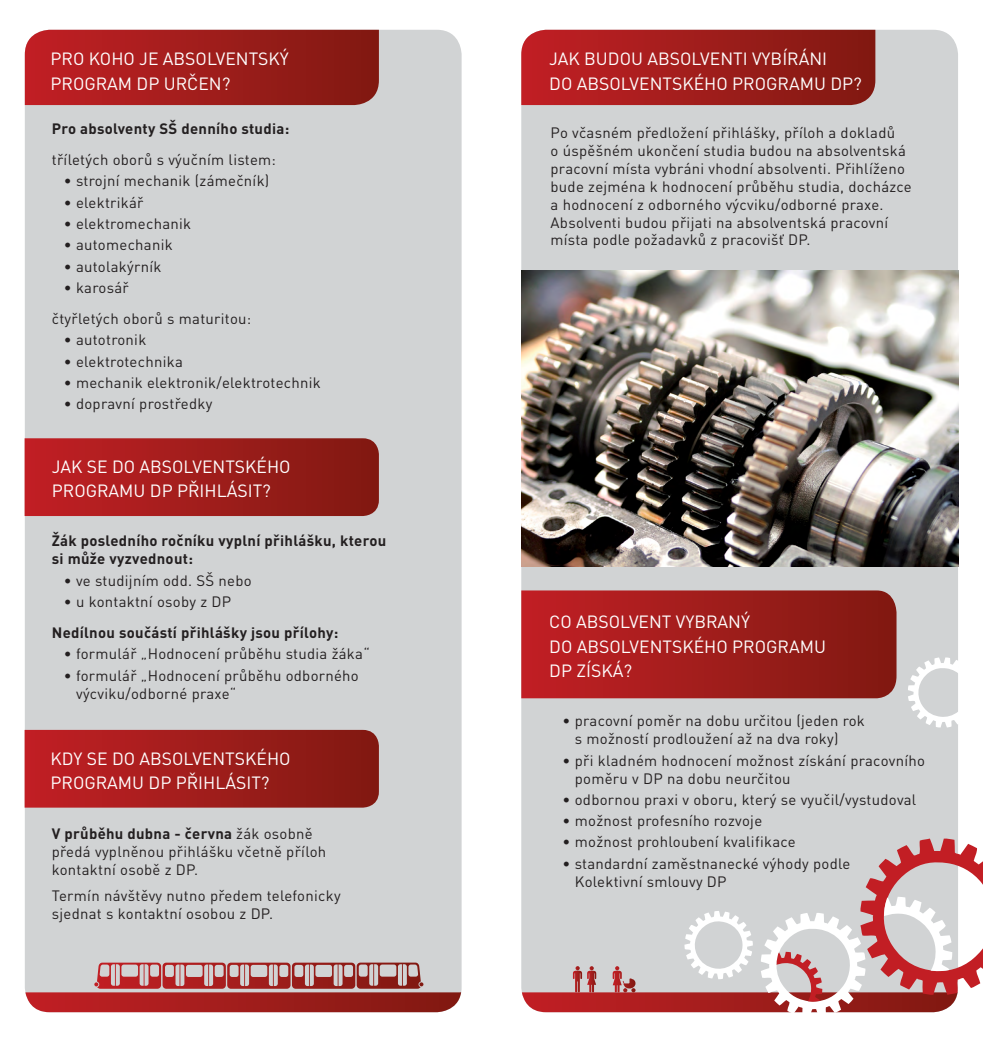
<style>
.page{position:relative;width:983px;height:1042px;background:#fff}
.page>*{position:absolute;margin:0;border:0;box-sizing:border-box;transform-origin:0 0}
.t1{font:17.5px/24.5px "DINCE";color:#fff}
.t2{font:14.88px/17.8px "DINCE";letter-spacing:.02em;color:#231f20}
.t3{font:700 14.88px/17.8px "DINCE";letter-spacing:.02em;color:#231f20}
.s1{font-weight:700}
</style>
<div class="page">
<div style="left:521px;top:30px;width:436px;height:982px;background:#d1d3d4;border-radius:25px"></div>
<div style="left:25px;top:30px;width:436px;height:982px;background:#d1d3d4;border-radius:25px"></div>
<svg style="left:25px;top:30px;width:354px;height:75px"></svg>
<svg style="left:521px;top:30px;width:354px;height:75px"></svg>
<svg style="left:521px;top:590px;width:375px;height:108px"></svg>
<svg style="left:25px;top:438px;width:354px;height:78px"></svg>
<svg style="left:25px;top:730px;width:354px;height:77px"></svg>
<svg style="left:908px;top:657px;width:50px;height:70px"></svg>
<img style="left:521px;top:270px;width:436px;height:297px">
<svg style="left:25px;top:962px;width:436px;height:50px"></svg>
<svg style="left:521px;top:838px;width:461px;height:175px"></svg>
<p class="t1" style="left:50px;top:46px;width:177px">Pro koho je Absolven</p>
<p class="t1" style="left:249px;top:46px;width:41px">tský</p>
<p class="t1" style="left:50px;top:71px;width:181px">program DP určen?</p>
<p class="t3" style="left:52px;top:119px;width:239px">Pro absolventy SŠ denního studia:</p>
<p class="t2" style="left:52px;top:150px;width:226px">tříletých oborů s výučním listem:</p>
<p class="t2" style="left:64px;top:171px;width:207px">• strojní mechanik (zámečník)</p>
<p class="t2" style="left:64px;top:193px;width:81px">• elektrikář</p>
<p class="t2" style="left:64px;top:214px;width:129px">• elektromechanik</p>
<p class="t2" style="left:64px;top:235px;width:110px">• automechanik</p>
<p class="t2" style="left:64px;top:257px;width:99px">• autolakýrník</p>
<p class="t2" style="left:52px;top:271px;width:201px;line-height:31.3px;text-indent:12px">• karosář<br>čtyřletých oborů s maturitou:</p>
<p class="t2" style="left:64px;top:330px;width:84px">• autotronik</p>
<p class="t2" style="left:64px;top:352px;width:121px">• elektrotechnika</p>
<p class="t2" style="left:64px;top:373px;width:258px">• mechanik elektronik/elektrotechnik</p>
<p class="t2" style="left:64px;top:394px;width:150px">• dopravní prostředky</p>
<p class="t1" style="left:52px;top:453px;width:240px;text-indent:173px">tského programu DP přihlásit?</p>
<p class="t3" style="left:52px;top:531px;width:336px">Žák posledního ročníku vyplní přihlášku, kterou si může vyzvednout:</p>
<p class="t2" style="left:64px;top:571px;width:189px">• ve studijním odd. SŠ nebo</p>
<p class="t2" style="left:64px;top:592px;width:169px">• u kontaktní osoby z DP</p>
<p class="t3" style="left:52px;top:623px;width:288px">Nedílnou součástí přihlášky jsou přílohy:</p>
<p class="t2" style="left:64px;top:644px;width:307px">• formulář „Hodnocení průběhu studia žáka“</p>
<p class="t2" style="left:76px;top:666px;width:284px;text-indent:-12px">• formulář „Hodnocení průběhu odborného výcviku/odborné praxe“</p>
<p class="t1" style="left:52px;top:453px;width:152px">Jak se do Absolven</p>
<p class="t1" style="left:50px;top:745px;width:242px;text-indent:175px">tského programu DP přihlásit?</p>
<p class="t2" style="left:52px;top:824px;width:276px"><span class="s1">V průběhu dubna - června</span> žák osobně předá vyplněnou přihlášku včetně příloh kontaktní osobě z DP.</p>
<p class="t2" style="left:52px;top:886px;width:290px">Termín návštěvy nutno předem telefonicky sjednat s kontaktní osobou z DP.</p>
<p class="t1" style="left:50px;top:745px;width:154px">Kdy se do Absolven</p>
<p class="t1" style="left:549px;top:46px;width:110px">Jak budou abs</p>
<p class="t1" style="left:680px;top:46px;width:32px">olven</p>
<p class="t1" style="left:733px;top:46px;width:95px">ti vybíráni</p>
<p class="t1" style="left:549px;top:71px;width:34px">do abs</p>
<p class="t1" style="left:609px;top:71px;width:32px">olven</p>
<p class="t1" style="left:662px;top:71px;width:201px">tského programu DP?</p>
<p class="t2" style="left:550px;top:123px;width:363px">Po včasném předložení přihlášky, příloh a dokladů<br>o úspěšném ukončení studia budou na absolventská pracovní místa vybráni vhodní absolventi. Přihlíženo bude zejména k hodnocení průběhu studia, docházce a hodnocení z odborného výcviku/odborné praxe.<br>Absolventi budou přijati na absolventská pracovní místa podle požadavků z pracovišť DP.</p>
<p class="t1" style="left:549px;top:609px;width:39px">Co abs</p>
<p class="t1" style="left:608px;top:609px;width:32px">olven</p>
<p class="t1" style="left:661px;top:609px;width:45px">t vybran</p>
<p class="t1" style="left:741px;top:609px;width:9px">ý</p>
<p class="t1" style="left:549px;top:633px;width:34px">do abs</p>
<p class="t1" style="left:609px;top:633px;width:32px">olven</p>
<p class="t1" style="left:662px;top:633px;width:165px">tského programu</p>
<p class="t1" style="left:549px;top:658px;width:84px">DP získá?</p>
<p class="t2" style="left:574px;top:711px;width:291px;text-indent:-12px">• pracovní poměr na dobu určitou (jeden rok s možností prodloužení až na dva roky)</p>
<p class="t2" style="left:574px;top:751px;width:351px;text-indent:-12px">• při kladném hodnocení možnost získání pracovního poměru v DP na dobu neurčitou</p>
<p class="t2" style="left:562px;top:790px;width:355px">• odbornou praxi v oboru, který se vyučil/vystudoval</p>
<p class="t2" style="left:562px;top:811px;width:201px">• možnost profesního rozvoje</p>
<p class="t2" style="left:562px;top:832px;width:234px">• možnost prohloubení kvalifikace</p>
<p class="t2" style="left:574px;top:854px;width:277px;text-indent:-12px">• standardní zaměstnanecké výhody podle<br>Kolektivní smlouvy DP</p>
</div>
